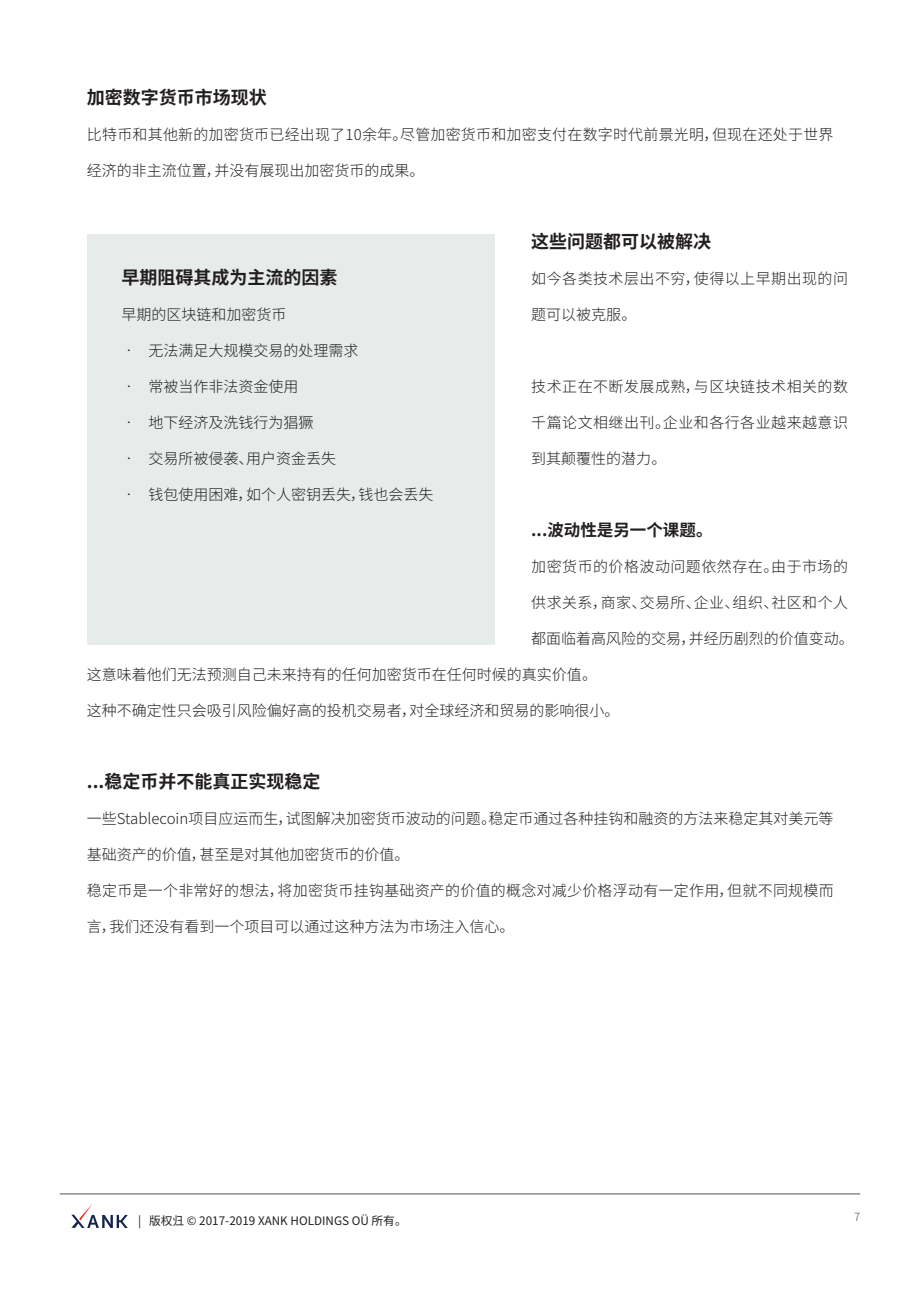
<style>
.page{position:relative;width:920px;height:1290px;background:#fff}
.page>*{position:absolute;margin:0;border:0;box-sizing:border-box;transform-origin:0 0}
.Light_grey_justified{font:700 18px "Noto Sans CJ Ksc";color:#231f20}
.Light_grey_justified-2{font:700 16.5px "Noto Sans CJ Ksc";color:#231f20}
.Light_grey_justified-3{font:300 15px "Noto Sans CJ Ksc";color:#231f20}
.Light_grey_justified-4{font:300 15px "Noto Sans CJ Ksc";letter-spacing:.03em;color:#231f20}
.t1{font:11.7px "Noto Sans CJ Ksc";color:#231f20}
.C___Right_Aligned{font:300 11.25px "Noto Sans CJ Ksc";color:#4f535c}
</style>
<div class="page">
<svg style="left:71px;top:1204px;width:57px;height:24px"></svg>
<hr style="left:60px;top:1193px;width:800px;height:1px;background:#4f535c">
<div style="left:87px;top:234px;width:408px;height:411px;background:#e7ebea"></div>
<p class="Light_grey_justified" style="left:87px;top:87px;width:181px">加密数字货币市场现状</p>
<p class="Light_grey_justified-3" style="left:87px;top:126px;width:748px">比特币和其他新的加密货币已经出现了10余年。尽管加密货币和加密支付在数字时代前景光明，但现在还处于世界</p>
<p class="Light_grey_justified-3" style="left:87px;top:162px;width:339px">经济的非主流位置，并没有展现出加密货币的成果。</p>
<p class="Light_grey_justified" style="left:122px;top:267px;width:217px">早期阻碍其成为主流的因素</p>
<p class="Light_grey_justified-3" style="left:122px;top:306px;width:166px">早期的区块链和加密货币</p>
<p class="Light_grey_justified-3" style="left:122px;top:342px;width:238px">• 无法满足大规模交易的处理需求</p>
<p class="Light_grey_justified-3" style="left:122px;top:378px;width:178px">• 常被当作非法资金使用</p>
<p class="Light_grey_justified-3" style="left:122px;top:414px;width:193px">• 地下经济及洗钱行为猖獗</p>
<p class="Light_grey_justified-3" style="left:122px;top:450px;width:216px">• 交易所被侵袭、用户资金丢失</p>
<p class="Light_grey_justified-3" style="left:122px;top:486px;width:313px">• 钱包使用困难，如个人密钥丢失，钱也会丢失</p>
<p class="Light_grey_justified" style="left:531px;top:231px;width:181px">这些问题都可以被解决</p>
<p class="Light_grey_justified-4" style="left:531px;top:270px;width:318px">如今各类技术层出不穷，使得以上早期出现的问</p>
<p class="Light_grey_justified-3" style="left:531px;top:306px;width:107px">题可以被克服。</p>
<p class="Light_grey_justified-4" style="left:531px;top:378px;width:318px">技术正在不断发展成熟，与区块链技术相关的数</p>
<p class="Light_grey_justified-4" style="left:531px;top:414px;width:318px">千篇论文相继出刊。企业和各行各业越来越意识</p>
<p class="Light_grey_justified-3" style="left:531px;top:450px;width:137px">到其颠覆性的潜力。</p>
<p class="Light_grey_justified-2" style="left:531px;top:520px;width:183px">...波动性是另一个课题。</p>
<p class="Light_grey_justified-4" style="left:531px;top:558px;width:318px">加密货币的价格波动问题依然存在。由于市场的</p>
<p class="Light_grey_justified-4" style="left:531px;top:594px;width:318px">供求关系，商家、交易所、企业、组织、社区和个人</p>
<p class="Light_grey_justified-3" style="left:531px;top:630px;width:324px">都面临着高风险的交易，并经历剧烈的价值变动。</p>
<p class="Light_grey_justified-3" style="left:87px;top:666px;width:512px">这意味着他们无法预测自己未来持有的任何加密货币在任何时候的真实价值。</p>
<p class="Light_grey_justified-3" style="left:87px;top:702px;width:534px">这种不确定性只会吸引风险偏好高的投机交易者，对全球经济和贸易的影响很小。</p>
<p class="Light_grey_justified" style="left:87px;top:771px;width:235px">...稳定币并不能真正实现稳定</p>
<p class="Light_grey_justified-3" style="left:87px;top:810px;width:748px">一些Stablecoin项目应运而生，试图解决加密货币波动的问题。稳定币通过各种挂钩和融资的方法来稳定其对美元等</p>
<p class="Light_grey_justified-3" style="left:87px;top:846px;width:324px">基础资产的价值，甚至是对其他加密货币的价值。</p>
<p class="Light_grey_justified-3" style="left:87px;top:882px;width:748px">稳定币是一个非常好的想法，将加密货币挂钩基础资产的价值的概念对减少价格浮动有一定作用，但就不同规模而</p>
<p class="Light_grey_justified-3" style="left:87px;top:918px;width:429px">言，我们还没有看到一个项目可以通过这种方法为市场注入信心。</p>
<p class="t1" style="left:138px;top:1214px;width:270px">| 版权归️ © 2017-2019 XANK HOLDINGS OÜ 所有。</p>
<p class="C___Right_Aligned" style="left:854px;top:1210px;width:8px">7</p>
</div>
